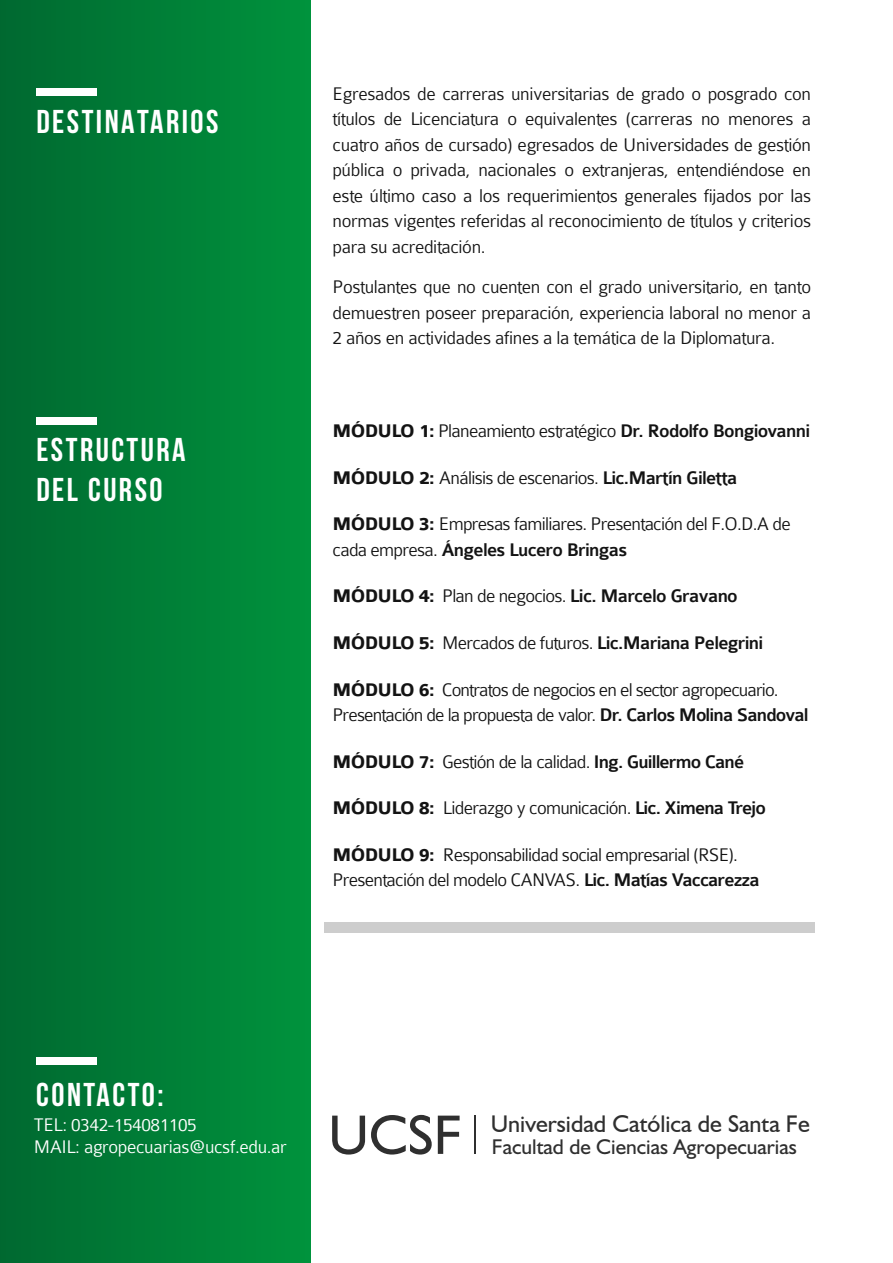
<style>
.page{position:relative;width:893px;height:1263px;background:#fff}
.page>*{position:absolute;margin:0;border:0;box-sizing:border-box;transform-origin:0 0}
.t1{font:55.95px "Humanist 521 BT";color:#2f2f2f}
.t2{font:700 33px/39.6px "Bebas Neue";letter-spacing:.075em;color:#fff}
.t3{font:24.15px "Humanist 521 BT";color:#2f2f2f}
.t4{font:21.45px "Humanist 521 BT";color:#2f2f2f}
.t5{font:300 19.5px/25.5px "Colaborate";letter-spacing:-.035em;color:#131313}
.t6{font:500 19.5px "Colaborate";letter-spacing:-.035em;color:#131313}
.t7{font:300 19.5px/21.6px "Colaborate";letter-spacing:-.02em;color:#fff}
.s1{font-weight:700}
.s2{font-weight:500}
.s3{font-weight:300}
</style>
<div class="page">
<div style="left:0;top:0;width:311px;height:1263px;background:linear-gradient(to right,#006931,#00933d)"></div>
<div style="left:324px;top:923px;width:491px;height:10px;background:#cdcdcd"></div>
<div style="left:36px;top:88px;width:60px;height:8px;background:#fff"></div>
<div style="left:36px;top:417px;width:60px;height:7px;background:#fff"></div>
<div style="left:36px;top:1058px;width:60px;height:7px;background:#fff"></div>
<hr style="left:475px;top:1115px;width:1px;height:39px;background:#2f2f2f">
<h2 class="t2" style="left:36px;top:101px;width:184px">DESTINATARIOS</h2>
<h2 class="t2" style="left:36px;top:430px;width:151px">ESTRUCTURA<br>DEL CURSO</h2>
<p class="t5" style="left:333px;top:81px;width:480px;text-align:justify">Egresados de carreras universitarias de grado o posgrado con títulos de Licenciatura o equivalentes (carreras no menores a cuatro años de cursado) egresados de Universidades de gestión pública o privada, nacionales o extranjeras, entendiéndose en este último caso a los requerimientos generales fijados por las normas vigentes referidas al reconocimiento de títulos y criterios para su acreditación.</p>
<p class="t5" style="left:333px;top:275px;width:480px;text-align:justify">Postulantes que no cuenten con el grado universitario, en tanto demuestren poseer preparación, experiencia laboral no menor a 2 años en actividades afines a la temática de la Diplomatura.</p>
<p class="t5" style="left:333px;top:419px;width:479px"><span class="s1">MÓDULO 1:</span> Planeamiento estratégico <span class="s2">Dr. Rodolfo Bongiovanni</span></p>
<p class="t5" style="left:333px;top:465px;width:406px"><span class="s1">MÓDULO 2:</span> Análisis de escenarios. <span class="s2">Lic.Martín Giletta</span></p>
<p class="t5" style="left:333px;top:512px;width:460px"><span class="s1">MÓDULO 3:</span> Empresas familiares. Presentación del F.O.D.A de cada empresa. <span class="s2">Ángeles Lucero Bringas</span></p>
<p class="t6" style="left:333px;top:586px;width:407px"><span class="s1">MÓDULO 4:</span> <span class="s3">Plan de negocios.</span> Lic. Marcelo Gravano</p>
<p class="t6" style="left:333px;top:633px;width:432px"><span class="s1">MÓDULO 5:</span> <span class="s3">Mercados de futuros.</span> Lic.Mariana Pelegrini</p>
<p class="t5" style="left:333px;top:677px;width:478px"><span class="s1">MÓDULO 6:</span> Contratos de negocios en el sector agropecuario.<br>Presentación de la propuesta de valor. <span class="s2">Dr. Carlos Molina Sandoval</span></p>
<p class="t5" style="left:333px;top:749px;width:413px"><span class="s1">MÓDULO 7:</span> Gestión de la calidad. <span class="s2">Ing. Guillermo Cané</span></p>
<p class="t5" style="left:333px;top:795px;width:435px"><span class="s1">MÓDULO 8:</span> Liderazgo y comunicación. <span class="s2">Lic. Ximena Trejo</span></p>
<p class="t5" style="left:333px;top:842px;width:428px"><span class="s1">MÓDULO 9:</span> Responsabilidad social empresarial (RSE).<br>Presentación del modelo CANVAS. <span class="s2">Lic. Matías Vaccarezza</span></p>
<h2 class="t2" style="left:36px;top:1074px;width:129px">CONTACTO:</h2>
<p class="t7" style="left:34px;top:1114px;width:254px">TEL: 0342-154081105<br>MAIL: agropecuarias@ucsf.edu.ar</p>
<h1 class="t1" style="left:328px;top:1100px;width:135px">UCSF</h1>
<p class="t3" style="left:491px;top:1109px;width:321px">Universidad Católica de Santa Fe</p>
<p class="t4" style="left:492px;top:1133px;width:306px">Facultad de Ciencias Agropecuarias</p>
</div>
